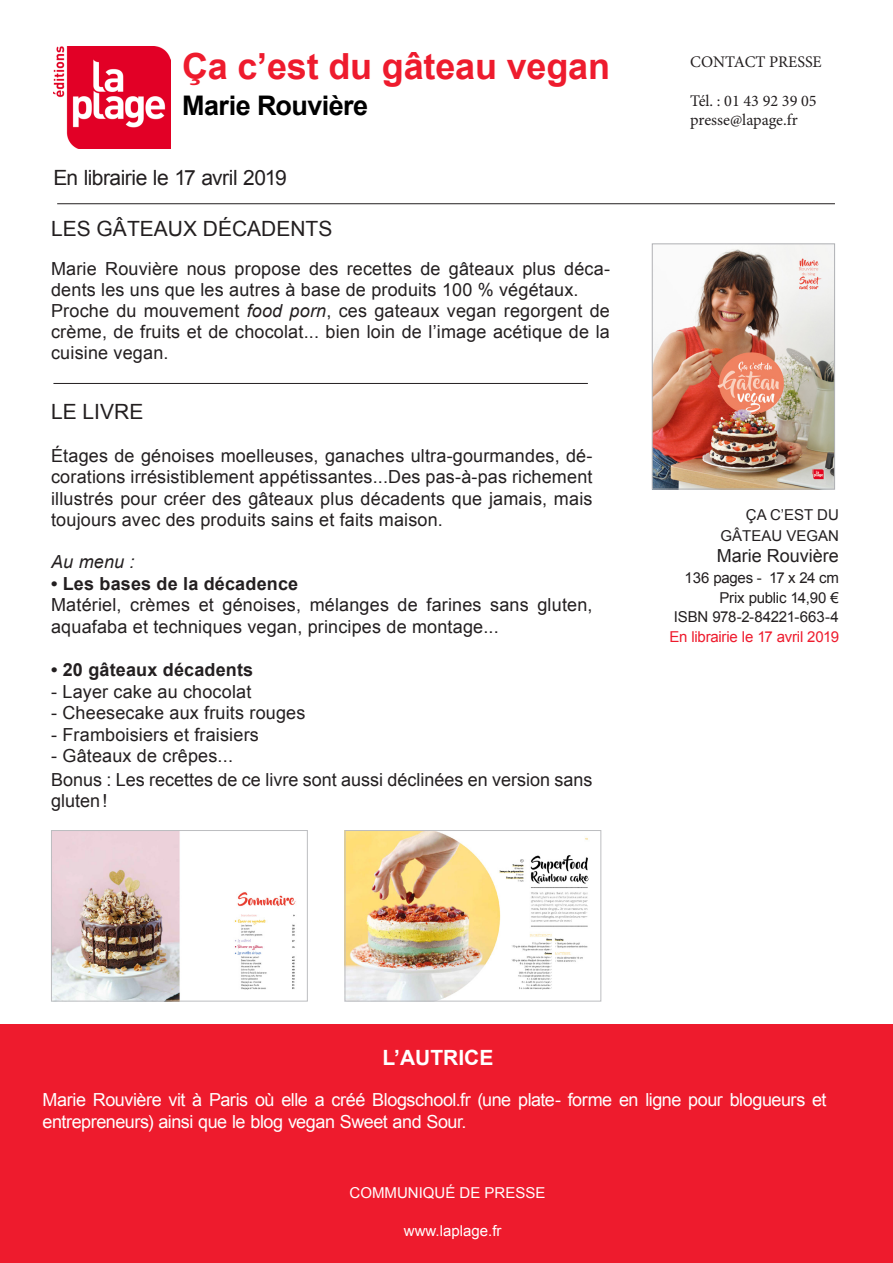
<style>
.page{position:relative;width:893px;height:1263px;background:#fff}
.page>*{position:absolute;margin:0;border:0;box-sizing:border-box;transform-origin:0 0}
.t1{font:700 36px "Arial";letter-spacing:-.005em;color:#ee1b2d}
.t2{font:700 27px "Arial";letter-spacing:-.02em;color:#000}
.t3{font:21px "Arial";color:#231f20}
.t4{font:21px "Arial";letter-spacing:-.025em;color:#231f20}
.t5{font:700 21px "Arial";color:#fff}
.t6{font:18px/21.6px "Arial";letter-spacing:.01em;color:#231f20}
.t7{font:18px/22.5px "Arial";letter-spacing:-.025em;color:#fff}
.t8{font:700 18px "Arial";letter-spacing:.01em;color:#231f20}
.t9{font:italic 18px "Arial";letter-spacing:.01em;color:#231f20}
.t10{font:16.2px "Minion Pro";color:#231f20}
.t11{font:15px "Arial";letter-spacing:-.01em;color:#231f20}
.t12{font:15px "Arial";color:#fff}
.t13{font:15px "Arial";letter-spacing:-.02em;color:#ee1b2d}
.s1{font-style:italic}
</style>
<div class="page">
<hr style="left:57px;top:203px;width:778px;height:1px;background:#231f20">
<img style="left:654px;top:245px;width:179px;height:242px">
<div style="left:652px;top:243px;width:183px;height:246px;border:1px solid #b0b1b5"></div>
<div style="left:0;top:1025px;width:893px;height:238px;background:#ee1b2d"></div>
<hr style="left:53px;top:383px;width:535px;height:1px;background:#231f20">
<img style="left:53px;top:832px;width:243px;height:167px">
<div style="left:51px;top:830px;width:257px;height:171px;border:1px solid #bcbdc0"></div>
<img style="left:347px;top:832px;width:242px;height:167px">
<div style="left:345px;top:830px;width:256px;height:171px;border:1px solid #bcbdc0"></div>
<img style="left:53px;top:47px;width:118px;height:101px">
<p class="t1" style="left:182px;top:42px;width:430px">Ça c’est du gâteau vegan</p>
<p class="t2" style="left:182px;top:87px;width:188px">Marie Rouvière</p>
<p class="t4" style="left:53px;top:164px;width:235px">En librairie le 17 avril 2019</p>
<p class="t3" style="left:51px;top:215px;width:283px">LES GÂTEAUX DÉCADENTS</p>
<p class="t6" style="left:51px;top:258px;width:560px;line-height:21px">Marie Rouvière nous propose des recettes de gâteaux plus déca&shy;dents les uns que les autres à base de produits 100 % végétaux.</p>
<p class="t6" style="left:51px;top:300px;width:560px;line-height:21px;text-align:justify">Proche du mouvement <span class="s1">food porn</span>, ces gateaux vegan regorgent de crème, de fruits et de chocolat... bien loin de l’image acétique de la cuisine vegan.</p>
<p class="t3" style="left:51px;top:398px;width:94px">LE LIVRE</p>
<p class="t6" style="left:51px;top:445px;width:543px;text-align:justify">Étages de génoises moelleuses, ganaches ultra-gourmandes, dé&shy;corations irrésistiblement appétissantes...Des pas-à-pas richement illustrés pour créer des gâteaux plus décadents que jamais, mais toujours avec des produits sains et faits maison.</p>
<p class="t9" style="left:51px;top:550px;width:85px">Au menu :</p>
<p class="t8" style="left:51px;top:571px;width:249px">• Les bases de la décadence</p>
<p class="t6" style="left:51px;top:594px;width:543px">Matériel, crèmes et génoises, mélanges de farines sans gluten, aquafaba et techniques vegan, principes de montage...</p>
<p class="t8" style="left:51px;top:658px;width:204px">• 20 gâteaux décadents</p>
<p class="t6" style="left:51px;top:681px;width:202px">- Layer cake au chocolat</p>
<p class="t6" style="left:51px;top:702px;width:256px">- Cheesecake aux fruits rouges</p>
<p class="t6" style="left:51px;top:724px;width:209px">- Framboisiers et fraisiers</p>
<p class="t6" style="left:51px;top:745px;width:183px">- Gâteaux de crêpes...</p>
<p class="t6" style="left:51px;top:769px;width:543px">Bonus : Les recettes de ce livre sont aussi déclinées en version sans gluten!</p>
<p class="t10" style="left:690px;top:51px;width:133px">CONTACT PRESSE</p>
<p class="t10" style="left:690px;top:90px;width:128px">Tél. : 01 43 92 39 05</p>
<p class="t10" style="left:690px;top:109px;width:109px">presse@lapage.fr</p>
<p class="t11" style="left:746px;top:505px;width:95px">ÇA C’EST DU</p>
<p class="t11" style="left:721px;top:526px;width:120px">GÂTEAU VEGAN</p>
<p class="t6" style="left:717px;top:545px;width:124px">Marie Rouvière</p>
<p class="t11" style="left:684px;top:568px;width:156px">136 pages - 17 x 24 cm</p>
<p class="t11" style="left:720px;top:588px;width:121px">Prix public 14,90 €</p>
<p class="t11" style="left:674px;top:607px;width:167px">ISBN 978-2-84221-663-4</p>
<p class="t13" style="left:670px;top:627px;width:171px">En librairie le 17 avril 2019</p>
<p class="t5" style="left:383px;top:1044px;width:112px">L’AUTRICE</p>
<p class="t7" style="left:43px;top:1088px;width:785px">Marie Rouvière vit à Paris où elle a créé Blogschool.fr (une plate- forme en ligne pour blogueurs et entrepreneurs) ainsi que le blog vegan Sweet and Sour.</p>
<p class="t12" style="left:350px;top:1182px;width:197px">COMMUNIQUÉ DE PRESSE</p>
<p class="t12" style="left:404px;top:1221px;width:99px">www.laplage.fr</p>
</div>
